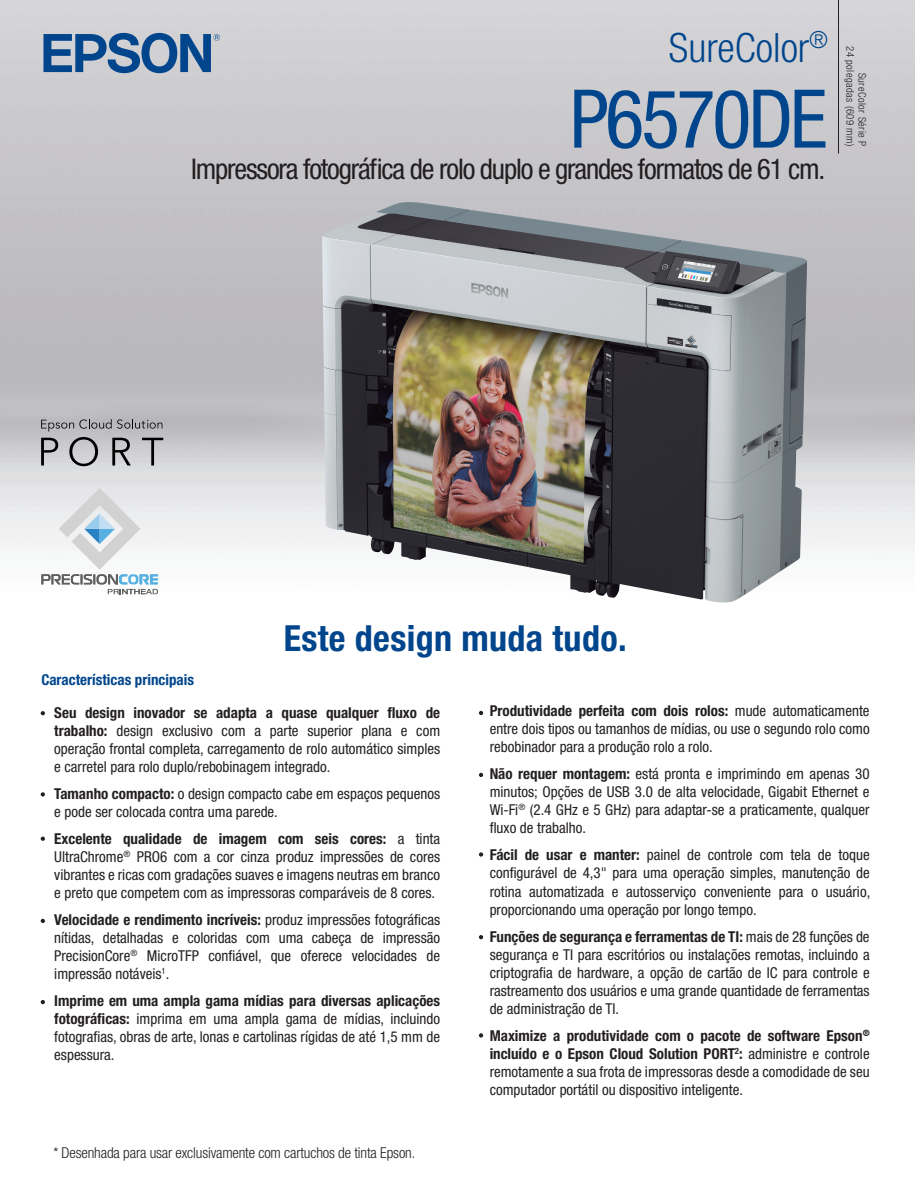
<style>
.page{position:relative;width:915px;height:1187px;background:#fff}
.page>*{position:absolute;margin:0;border:0;box-sizing:border-box;transform-origin:0 0}
.t1{font:condensed 81px "Helvetica Neue LT Pro";letter-spacing:-.04em;color:#01468c}
.t2{font:300 condensed 40.5px "Helvetica Neue LT Std";color:#01468c}
.t3{font:700 condensed 36px "Helvetica Neue LT Pro";letter-spacing:.01em;color:#01468c}
.t4{font:condensed 28.5px "Helvetica Neue LT Pro";letter-spacing:-.04em;color:#231f20}
.t5{font:condensed 15px/18px "Helvetica Neue LT Pro";color:#231f20;text-align:justify}
.t6{font:300 condensed 15px "Helvetica Neue LT Pro";letter-spacing:-.01em;color:#231f20}
.t7{font:700 condensed 15px "Helvetica Neue LT Std";color:#01468c}
.t8{font:300 condensed 10.65px/12px "Helvetica Neue LT Std";letter-spacing:.045em;color:#231f20;text-align:right}
.s1{font-weight:700}
</style>
<div class="page">
<img style="left:0;top:0;width:914px;height:1038px">
<hr style="left:837px;top:0;width:1px;height:153px;background:#231f20">
<svg style="left:43px;top:33px;width:177px;height:40px;background:#6689ae"></svg>
<svg style="left:41px;top:488px;width:117px;height:106px"></svg>
<svg style="left:41px;top:437px;width:17px;height:28px"></svg>
<svg style="left:69px;top:437px;width:29px;height:29px"></svg>
<svg style="left:112px;top:437px;width:19px;height:28px"></svg>
<svg style="left:142px;top:437px;width:21px;height:28px"></svg>
<svg style="left:41px;top:419px;width:121px;height:12px"></svg>
<img style="left:322px;top:202px;width:484px;height:400px">
<svg style="left:41px;top:711px;width:4px;height:4px"></svg>
<svg style="left:41px;top:836px;width:4px;height:4px"></svg>
<svg style="left:41px;top:918px;width:4px;height:5px"></svg>
<svg style="left:41px;top:999px;width:4px;height:5px"></svg>
<svg style="left:41px;top:792px;width:4px;height:4px"></svg>
<svg style="left:478px;top:710px;width:5px;height:5px"></svg>
<svg style="left:478px;top:852px;width:5px;height:4px"></svg>
<svg style="left:478px;top:934px;width:5px;height:5px"></svg>
<svg style="left:478px;top:1033px;width:5px;height:4px"></svg>
<svg style="left:478px;top:772px;width:5px;height:5px"></svg>
<h2 class="t2" style="left:668px;top:24px;width:161px">SureColor<sup>®</sup></h2>
<h1 class="t1" style="left:569px;top:72px;width:259px">P6570DE</h1>
<h3 class="t4" style="left:191px;top:152px;width:635px">Impressora fotográfica de rolo duplo e grandes formatos de 61 cm.</h3>
<p class="t8" style="left:868px;top:46px;width:102px;rotate:90deg">SureColor Série P<br>24 polegadas (609 mm)</p>
<p class="t7" style="left:41px;top:670px;width:154px">Características principais</p>
<h3 class="t3" style="left:284px;top:616px;width:344px">Este design muda tudo.</h3>
<p class="t5" style="left:54px;top:703px;width:387px"><span class="s1">Seu design inovador se adapta a quase qualquer fluxo de trabalho:</span> design exclusivo com a parte superior plana e com operação frontal completa, carregamento de rolo automático simples e carretel para rolo duplo/rebobinagem integrado.</p>
<p class="t5" style="left:54px;top:784px;width:387px"><span class="s1">Tamanho compacto:</span> o design compacto cabe em espaços pequenos e pode ser colocada contra uma parede.</p>
<p class="t5" style="left:54px;top:829px;width:387px"><span class="s1">Excelente qualidade de imagem com seis cores:</span> a tinta UltraChrome<sup>®</sup> PRO6 com a cor cinza produz impressões de cores vibrantes e ricas com gradações suaves e imagens neutras em branco e preto que competem com as impressoras comparáveis de 8 cores.</p>
<p class="t5" style="left:54px;top:910px;width:387px"><span class="s1">Velocidade e rendimento incríveis:</span> produz impressões fotográficas nítidas, detalhadas e coloridas com uma cabeça de impressão PrecisionCore<sup>®</sup> MicroTFP confiável, que oferece velocidades de impressão notáveis<sup>1</sup>.</p>
<p class="t5" style="left:54px;top:991px;width:387px"><span class="s1">Imprime em uma ampla gama mídias para diversas aplicações fotográficas:</span> imprima em uma ampla gama de mídias, incluindo fotografias, obras de arte, lonas e cartolinas rígidas de até 1,5 mm de espessura.</p>
<p class="t6" style="left:53px;top:1144px;width:363px">* Desenhada para usar exclusivamente com cartuchos de tinta Epson.</p>
<p class="t5" style="left:489px;top:702px;width:381px"><span class="s1">Produtividade perfeita com dois rolos:</span> mude automaticamente entre dois tipos ou tamanhos de mídias, ou use o segundo rolo como rebobinador para a produção rolo a rolo.</p>
<p class="t5" style="left:489px;top:765px;width:381px"><span class="s1">Não requer montagem:</span> está pronta e imprimindo em apenas 30 minutos; Opções de USB 3.0 de alta velocidade, Gigabit Ethernet e Wi-Fi<sup>®</sup> (2.4 GHz e 5 GHz) para adaptar-se a praticamente, qualquer fluxo de trabalho.</p>
<p class="t5" style="left:489px;top:846px;width:382px"><span class="s1">Fácil de usar e manter:</span> painel de controle com tela de toque configurável de 4,3" para uma operação simples, manutenção de rotina automatizada e autosserviço conveniente para o usuário, proporcionando uma operação por longo tempo.</p>
<p class="t5" style="left:489px;top:927px;width:381px"><span class="s1">Funções de segurança e ferramentas de TI:</span> mais de 28 funções de segurança e TI para escritórios ou instalações remotas, incluindo a criptografia de hardware, a opção de cartão de IC para controle e rastreamento dos usuários e uma grande quantidade de ferramentas de administração de TI.</p>
<p class="t5" style="left:489px;top:1026px;width:381px"><span class="s1">Maximize a produtividade com o pacote de software Epson</span><sup>® </sup><span class="s1">incluído e o Epson Cloud Solution PORT</span><sup>2</sup><span class="s1">:</span> administre e controle remotamente a sua frota de impressoras desde a comodidade de seu computador portátil ou dispositivo inteligente.</p>
</div>
